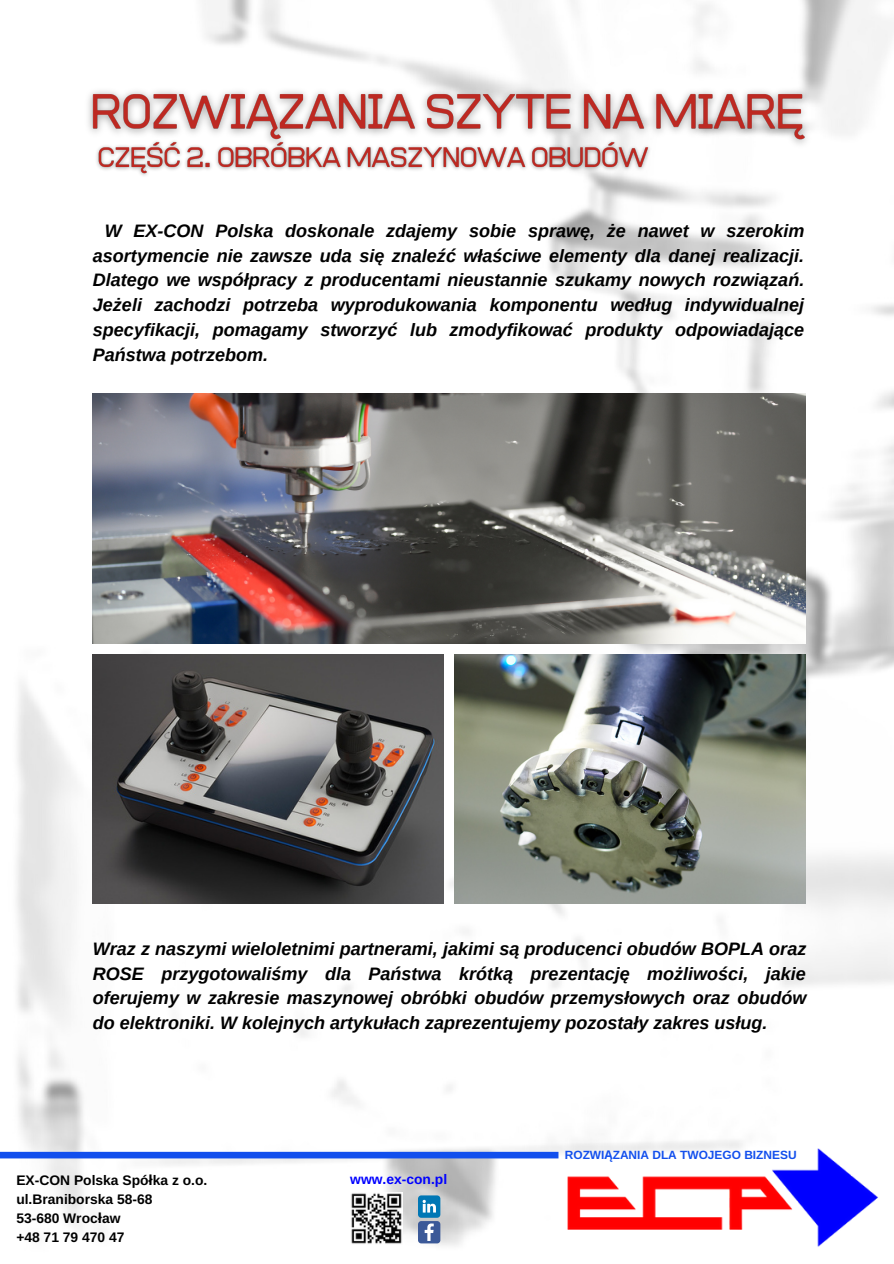
<style>
.page{position:relative;width:894px;height:1264px;background:#fff}
.page>*{position:absolute;margin:0;border:0;box-sizing:border-box;transform-origin:0 0}
.t1{font:italic 700 18px/24.8px "Arimo";color:#000;text-align:justify}
.t2{font:700 13.8px "Arimo";color:#000}
.t3{font:700 13.8px "Arimo";color:#00f}
.t4{font:700 11.85px "Arimo";color:#124fed}
.s1{font-family:"Noto Sans"}
</style>
<div class="page">
<img style="left:0;top:0;width:893px;height:1246px">
<img style="left:92px;top:393px;width:713px;height:250px">
<img style="left:92px;top:655px;width:351px;height:248px">
<img style="left:455px;top:655px;width:350px;height:248px">
<svg style="left:0;top:1151px;width:558px;height:7px;background:#2d62ed"></svg>
<img style="left:558px;top:1136px;width:335px;height:111px">
<img style="left:350px;top:1192px;width:52px;height:52px">
<svg style="left:418px;top:1195px;width:22px;height:48px"></svg>
<img style="left:78px;top:82px;width:740px;height:72px">
<img style="left:90px;top:135px;width:565px;height:47px">
<p class="t1" style="left:93px;top:218px;width:712px;text-indent:12px">W EX-CON Polska doskonale zdajemy sobie sprawę, że nawet w szerokim asortymencie nie zawsze uda się znaleźć właściwe elementy dla danej realizacji.<br>Dlatego we współpracy z producentami nieustannie szukamy nowych rozwiązań.<br>Jeżeli zachodzi potrzeba wyprodukowania komponentu według indywidualnej specyfikacji, pomagamy stworzyć lub zmodyfikować produkty odpowiadające Państwa potrzebom.</p>
<p class="t1" style="left:93px;top:936px;width:714px">Wraz z naszymi wieloletnimi partnerami, jakimi są producenci obudów BOPLA oraz ROSE przygotowaliśmy dla Państwa krótką prezentację możliwości, jakie oferujemy w zakresie maszynowej obróbki obudów przemysłowych oraz obudów do elektroniki. W kolejnych artykułach zaprezentujemy pozostały zakres usług.</p>
<p class="t2" style="left:16px;top:1172px;width:192px">EX-CON Polska Spó<span class="s1">ł</span>ka z o.o.</p>
<p class="t2" style="left:16px;top:1191px;width:137px">ul.Braniborska 58-68</p>
<p class="t2" style="left:16px;top:1210px;width:106px">53-680 Wroc<span class="s1">ł</span>aw</p>
<p class="t2" style="left:16px;top:1229px;width:110px">+48 71 79 470 47</p>
<p class="t3" style="left:350px;top:1171px;width:98px">www.ex-con.pl</p>
<p class="t4" style="left:564px;top:1147px;width:233px">ROZWI<span class="s1">Ą</span>ZANIA DLA TWOJEGO BIZNESU</p>
</div>
